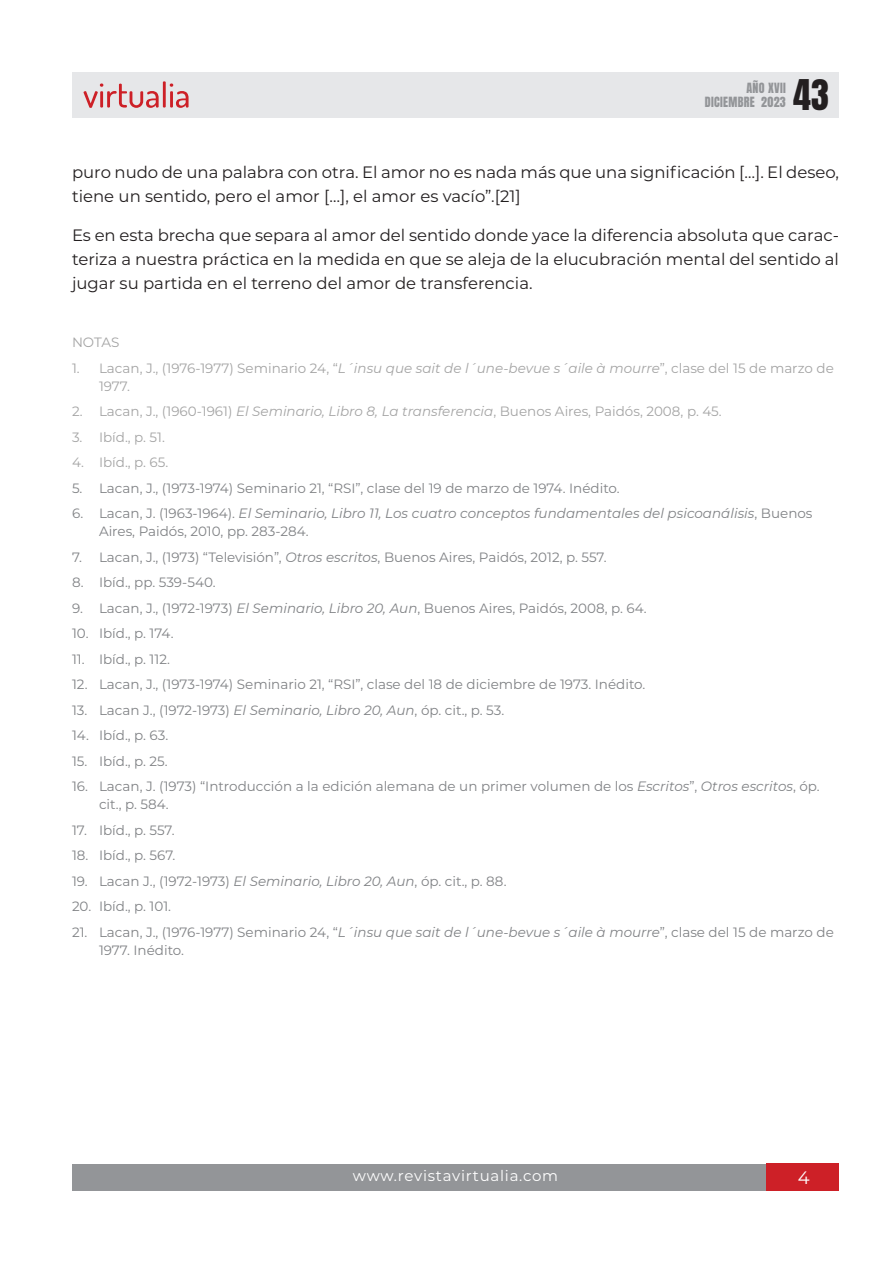
<style>
.page{position:relative;width:893px;height:1263px;background:#fff}
.page>*{position:absolute;margin:0;border:0;box-sizing:border-box;transform-origin:0 0}
.t1{font:36px "Anton";color:#231f20}
.t2{font:18px "Montserrat";color:#fff}
.Parrafo{font:16.5px/24px "Montserrat";color:#231f20}
.t3{font:15px "Montserrat";letter-spacing:.05em;color:#fff}
.t4{font:13.5px/18px "Montserrat";color:#808285}
.NotasPie{font:13.5px/18px "Montserrat";color:#a4a4a4}
.t5{font:italic 13.5px/18px "Montserrat";color:#808285}
.t6{font:12px/14.4px "Anton";letter-spacing:.025em;color:#939598;text-align:right}
.s1{font-style:italic}
.s2{font-style:normal}
</style>
<div class="page">
<div style="left:72px;top:1164px;width:750px;height:27px;background:#939598"></div>
<div style="left:767px;top:1164px;width:72px;height:27px;background:#cd2027"></div>
<div style="left:72px;top:72px;width:767px;height:45px;background:#e6e7e9"></div>
<svg style="left:84px;top:81px;width:105px;height:27px"></svg>
<p class="t6" style="left:705px;top:82px;width:82px">AÑO XVII<br>DICIEMBRE 2023</p>
<h1 class="t1" style="left:793px;top:76px;width:37px">43</h1>
<p class="Parrafo" style="left:72px;top:159px;width:768px">puro nudo de una palabra con otra. El amor no es nada más que una significación […]. El deseo, tiene un sentido, pero el amor […], el amor es vacío”.[21]</p>
<p class="Parrafo" style="left:72px;top:222px;width:768px;text-align:justify">Es en esta brecha que separa al amor del sentido donde yace la diferencia absoluta que carac&shy;teriza a nuestra práctica en la medida en que se aleja de la elucubración mental del sentido al jugar su partida en el terreno del amor de transferencia.</p>
<p class="NotasPie" style="left:72px;top:333px;width:49px">NOTAS</p>
<p class="NotasPie" style="left:99px;top:359px;width:736px;text-indent:-27px">1. Lacan, J., (1976-1977) Seminario 24, “<span class="s1">L´insu que sait de l´une-bevue s´aile à mourre</span>”, clase del 15 de marzo de<br>1977.</p>
<p class="NotasPie" style="left:72px;top:402px;width:651px">2. Lacan, J., (1960-1961) <span class="s1">El Seminario, Libro 8, La transferencia</span>, Buenos Aires, Paidós, 2008, p. 45.</p>
<p class="NotasPie" style="left:72px;top:428px;width:95px">3. Ibíd., p. 51.</p>
<p class="NotasPie" style="left:72px;top:453px;width:98px">4. Ibíd., p. 65.</p>
<p class="t4" style="left:72px;top:479px;width:549px">5. Lacan, J., (1973-1974) Seminario 21, “RSI”, clase del 19 de marzo de 1974. Inédito.</p>
<p class="t5" style="left:99px;top:504px;width:715px;text-indent:-27px"><span class="s2">6. Lacan, J. (1963-1964).</span> El Seminario, Libro 11, Los cuatro conceptos fundamentales del psicoanálisis<span class="s2">, Buenos<br>Aires, Paidós, 2010, pp. 283-284.</span></p>
<p class="t4" style="left:72px;top:548px;width:536px">7. Lacan, J., (1973) “Televisión”, <span class="s1">Otros escritos</span>, Buenos Aires, Paidós, 2012, p. 557.</p>
<p class="t4" style="left:72px;top:573px;width:145px">8. Ibíd., pp. 539-540.</p>
<p class="t4" style="left:72px;top:599px;width:576px">9. Lacan, J., (1972-1973) <span class="s1">El Seminario, Libro 20, Aun</span>, Buenos Aires, Paidós, 2008, p. 64.</p>
<p class="t4" style="left:72px;top:624px;width:103px">10. Ibíd., p. 174.</p>
<p class="t4" style="left:72px;top:650px;width:100px">11. Ibíd., p. 112.</p>
<p class="t4" style="left:72px;top:675px;width:575px">12. Lacan, J., (1973-1974) Seminario 21, “RSI”, clase del 18 de diciembre de 1973. Inédito.</p>
<p class="t4" style="left:72px;top:701px;width:434px">13. Lacan J., (1972-1973) <span class="s1">El Seminario, Libro 20, Aun</span>, óp. cit., p. 53.</p>
<p class="t4" style="left:72px;top:726px;width:98px">14. Ibíd., p. 63.</p>
<p class="t4" style="left:72px;top:752px;width:97px">15. Ibíd., p. 25.</p>
<p class="t4" style="left:99px;top:777px;width:722px;text-indent:-27px">16. Lacan, J. (1973) “Introducción a la edición alemana de un primer volumen de los <span class="s1">Escritos</span>”, <span class="s1">Otros escritos</span>, óp. cit., p. 584.</p>
<p class="t4" style="left:72px;top:821px;width:104px">17. Ibíd., p. 557.</p>
<p class="t4" style="left:72px;top:846px;width:105px">18. Ibíd., p. 567.</p>
<p class="t4" style="left:72px;top:872px;width:436px">19. Lacan J., (1972-1973) <span class="s1">El Seminario, Libro 20, Aun</span>, óp. cit., p. 88.</p>
<p class="t4" style="left:72px;top:897px;width:101px">20. Ibíd., p. 101.</p>
<p class="t4" style="left:99px;top:923px;width:736px;text-indent:-27px">21. Lacan, J., (1976-1977) Seminario 24, “<span class="s1">L´insu que sait de l´une-bevue s´aile à mourre</span>”, clase del 15 de marzo de<br>1977. Inédito.</p>
<p class="t3" style="left:353px;top:1165px;width:207px">www.revistavirtualia.com</p>
<h2 class="t2" style="left:798px;top:1165px;width:13px">4</h2>
</div>
